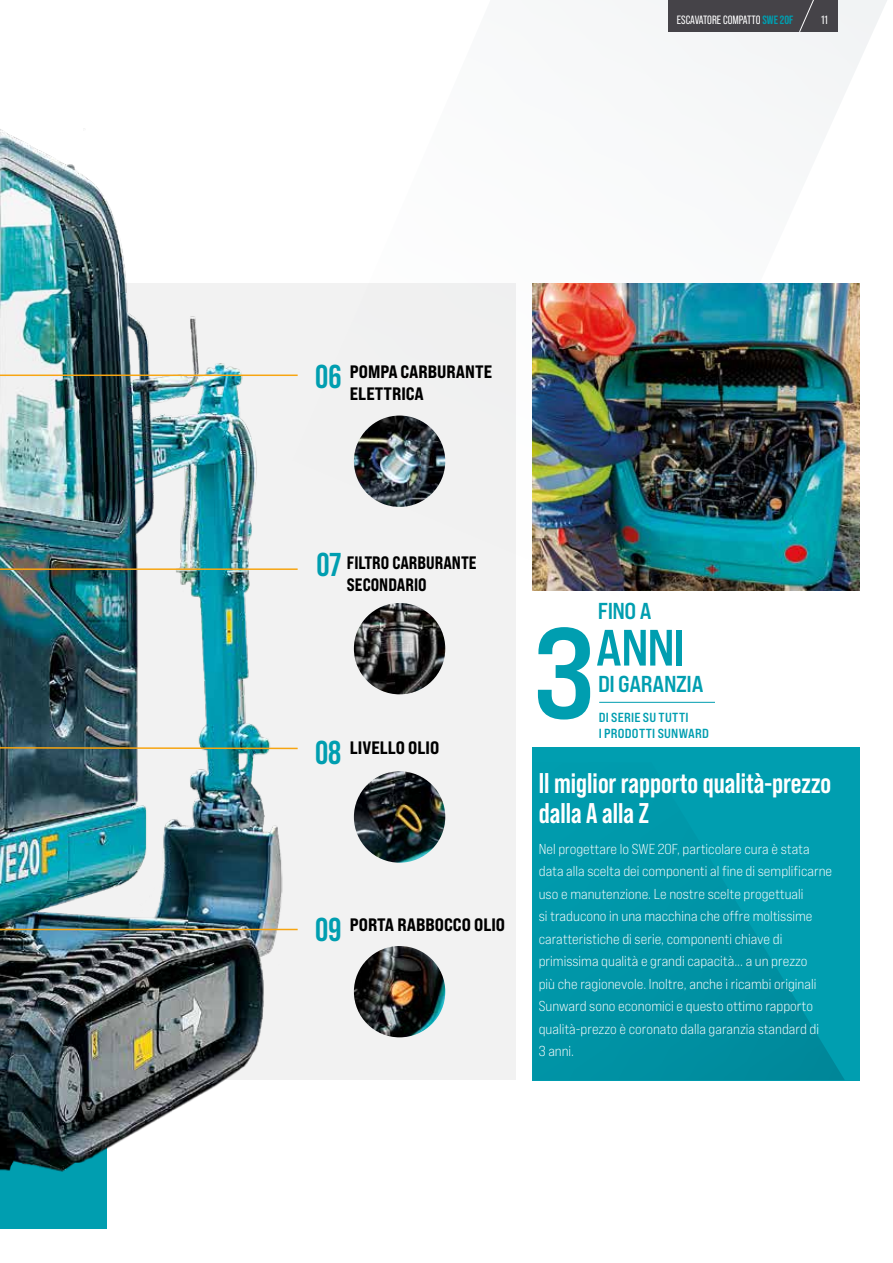
<style>
.page{position:relative;width:893px;height:1263px;background:#fff}
.page>*{position:absolute;margin:0;border:0;box-sizing:border-box;transform-origin:0 0}
.t1{font:128.4px "Bebas Neue Pro Exp Bd";color:#009eb0}
.t2{font:51px "Bebas Neue Pro Exp Bd";color:#009eb0}
.t3{font:700 33px "Bebas Neue Pro";color:#009eb0}
.t4{font:700 28.5px/30px "Bebas Neue Pro";color:#fff}
.t5{font:23.1px "Bebas Neue Pro Exp Bd";letter-spacing:-.015em;color:#009eb0}
.t6{font:18px/22.4px "Bebas Neue Pro Exp Eb";color:#000}
.t7{font:18px/22.4px "Bebas Neue Pro Exp Eb";color:#000;scale:.92 1}
.t8{font:14.4px/22.5px "Bebas Neue Pro Exp Bk";color:#fff}
.t9{font:13.2px "Bebas Neue Pro Exp Bd";letter-spacing:.02em;color:#009eb0}
.t10{font:12px "Bebas Neue Pro";color:#fff}
.s1{font-weight:700;color:#009eb0}
</style>
<div class="page">
<div style="left:0;top:284px;width:515px;height:796px;background:#f2f2f2"></div>
<svg style="left:334px;top:0;width:553px;height:631px"></svg>
<div style="left:668px;top:0;width:170px;height:31px;background:#454348"></div>
<svg style="left:799px;top:0;width:23px;height:33px"></svg>
<img style="left:0;top:128px;width:334px;height:1101px">
<img style="left:0;top:808px;width:299px;height:123px">
<svg style="left:0;top:746px;width:299px;height:14px"></svg>
<div style="left:532px;top:747px;width:327px;height:333px;background:#009eb0"></div>
<svg style="left:535px;top:899px;width:310px;height:181px"></svg>
<img style="left:0;top:374px;width:299px;height:311px">
<img style="left:532px;top:284px;width:327px;height:306px">
<img style="left:354px;top:415px;width:91px;height:92px;border-radius:46px">
<img style="left:354px;top:603px;width:91px;height:91px;border-radius:46px">
<img style="left:354px;top:771px;width:91px;height:92px;border-radius:46px">
<img style="left:354px;top:946px;width:91px;height:91px;border-radius:46px">
<hr style="left:599px;top:702px;width:115px;height:1px;background:#009eb0">
<p class="t10" style="left:677px;top:14px;width:118px">ESCAVATORE COMPATTO <span class="s1">SWE 20F</span></p>
<p class="t10" style="left:821px;top:13px;width:8px">11</p>
<h3 class="t3" style="left:315px;top:357px;width:28px">06</h3>
<p class="t6" style="left:350px;top:360px;width:144px">POMPA CARBURANTE<br>ELETTRICA</p>
<h3 class="t3" style="left:316px;top:545px;width:26px">07</h3>
<p class="t7" style="left:347px;top:551px;width:142px">FILTRO CARBURANTE<br>SECONDARIO</p>
<h3 class="t3" style="left:315px;top:733px;width:28px">08</h3>
<p class="t6" style="left:350px;top:736px;width:91px">LIVELLO OLIO</p>
<h3 class="t3" style="left:315px;top:910px;width:28px">09</h3>
<p class="t6" style="left:350px;top:913px;width:157px">PORTA RABBOCCO OLIO</p>
<h3 class="t5" style="left:598px;top:597px;width:55px">FINO A</h3>
<h2 class="t2" style="left:596px;top:616px;width:91px">ANNI</h2>
<h1 class="t1" style="left:534px;top:594px;width:63px">3</h1>
<h3 class="t5" style="left:598px;top:669px;width:107px">DI GARANZIA</h3>
<p class="t9" style="left:599px;top:709px;width:91px">DI SERIE SU TUTTI</p>
<p class="t9" style="left:599px;top:725px;width:112px">I PRODOTTI SUNWARD</p>
<h3 class="t4" style="left:539px;top:768px;width:294px">Il miglior rapporto qualità-prezzo dalla A alla Z</h3>
<p class="t8" style="left:539px;top:837px;width:295px">Nel progettare lo SWE 20F, particolare cura è stata data alla scelta dei componenti al fine di semplificarne uso e manutenzione. Le nostre scelte progettuali<br>si traducono in una macchina che offre moltissime caratteristiche di serie, componenti chiave di primissima qualità e grandi capacità... a un prezzo<br>più che ragionevole. Inoltre, anche i ricambi originali Sunward sono economici e questo ottimo rapporto qualità-prezzo è coronato dalla garanzia standard di<br>3 anni.</p>
</div>
